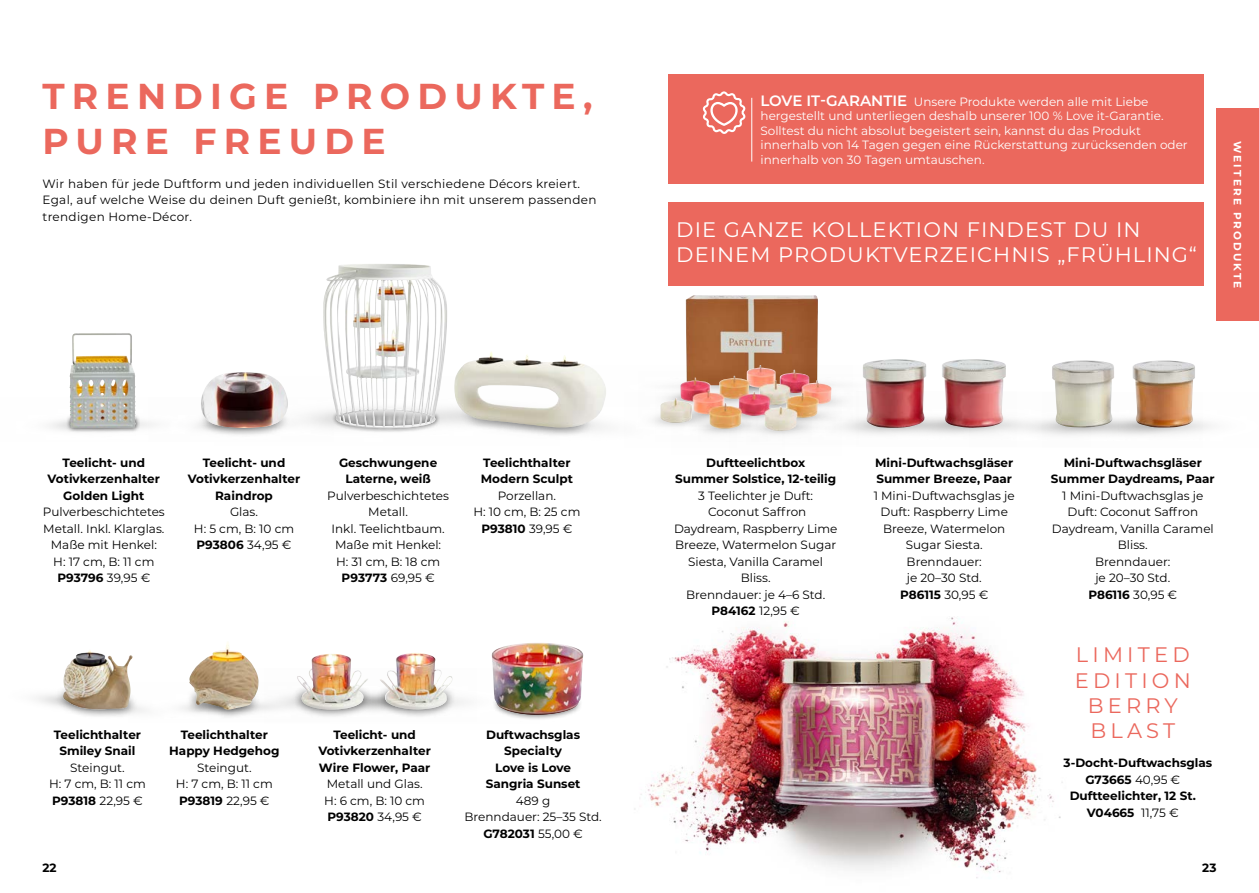
<style>
.page{position:relative;width:1259px;height:893px;background:#fff}
.page>*{position:absolute;margin:0;border:0;box-sizing:border-box;transform-origin:0 0}
.t1{font:700 36px/45px "Montserrat";letter-spacing:.2em;color:#eb685d}
.t2{font:21px/25.2px "Montserrat";letter-spacing:.05em;color:#fff}
.t3{font:21px/25.2px "Montserrat";letter-spacing:.2em;color:#eb685d;text-align:center}
.t4{font:12px/16.5px "Montserrat";color:#000;text-align:center}
.t5{font:700 12px/16.5px "Montserrat";color:#000;text-align:center}
.t6{font:12px/14.4px "Montserrat";color:#fff}
.t7{font:12px/16.5px "Montserrat";letter-spacing:.025em;color:#000}
.t8{font:700 10.5px "Montserrat";letter-spacing:.2em;color:#fff}
.s1{font-weight:600;font-size:15px}
.s2{font-weight:700}
.s3{font-weight:400}
</style>
<div class="page">
<div style="left:668px;top:74px;width:535px;height:110px;background:#eb685d"></div>
<div style="left:668px;top:202px;width:535px;height:84px;background:#eb685d"></div>
<div style="left:1216px;top:108px;width:43px;height:213px;background:#eb685d"></div>
<img style="left:634px;top:617px;width:429px;height:261px">
<img style="left:685px;top:295px;width:133px;height:70px">
<img style="left:703px;top:360px;width:112px;height:5px">
<img style="left:705px;top:365px;width:126px;height:66px">
<div style="left:66px;top:413px;width:74px;height:20px;background:#000;opacity:.75"></div>
<img style="left:69px;top:333px;width:67px;height:95px">
<div style="left:331px;top:411px;width:109px;height:22px;background:#000;opacity:.75"></div>
<img style="left:323px;top:264px;width:124px;height:164px">
<img style="left:355px;top:362px;width:350px;height:80px">
<div style="left:460px;top:405px;width:135px;height:32px;background:#000;opacity:.75"></div>
<img style="left:454px;top:352px;width:152px;height:75px">
<div style="left:54px;top:685px;width:84px;height:34px;background:#000;opacity:.75"></div>
<img style="left:63px;top:650px;width:69px;height:59px">
<img style="left:128px;top:683px;width:58px;height:36px">
<div style="left:186px;top:686px;width:75px;height:33px;background:#000;opacity:.75"></div>
<img style="left:189px;top:642px;width:65px;height:68px">
<img style="left:1052px;top:360px;width:143px;height:68px">
<img style="left:149px;top:397px;width:185px;height:36px">
<div style="left:197px;top:408px;width:94px;height:30px;background:#000;opacity:.75"></div>
<img style="left:200px;top:372px;width:88px;height:56px">
<img style="left:1016px;top:392px;width:74px;height:48px">
<img style="left:783px;top:392px;width:233px;height:50px">
<img style="left:862px;top:359px;width:144px;height:69px">
<img style="left:208px;top:668px;width:256px;height:51px">
<div style="left:292px;top:685px;width:164px;height:34px;background:#000;opacity:.75"></div>
<img style="left:301px;top:695px;width:146px;height:15px">
<img style="left:308px;top:653px;width:144px;height:56px">
<svg style="left:702px;top:91px;width:43px;height:43px"></svg>
<hr style="left:751px;top:98px;width:1px;height:64px;background:#fff">
<div style="left:491px;top:697px;width:92px;height:24px;background:#000;opacity:.75"></div>
<img style="left:492px;top:643px;width:91px;height:72px">
<h1 class="t1" style="left:43px;top:72px;width:552px">TRENDIGE PRODUKTE,<br>PURE FREUDE</h1>
<p class="t7" style="left:43px;top:175px;width:555px">Wir haben für jede Duftform und jeden individuellen Stil verschiedene Décors kreiert.<br>Egal, auf welche Weise du deinen Duft genießt, kombiniere ihn mit unserem passenden trendigen Home-Décor.</p>
<p class="t6" style="left:760px;top:94px;width:429px"><span class="s1">LOVE IT-GARANTIE</span> Unsere Produkte werden alle mit Liebe hergestellt und unterliegen deshalb unserer 100 % Love it-Garantie.<br>Solltest du nicht absolut begeistert sein, kannst du das Produkt innerhalb von 14 Tagen gegen eine Rückerstattung zurücksenden oder innerhalb von 30 Tagen umtauschen.</p>
<h2 class="t2" style="left:676px;top:216px;width:522px">DIE GANZE KOLLEKTION FINDEST DU IN<br>DEINEM PRODUKTVERZEICHNIS „FRÜHLING“</h2>
<p class="t8" style="left:1245px;top:141px;width:149px;rotate:90deg">WEITERE PRODUKTE</p>
<p class="t5" style="left:48px;top:453px;width:114px">Teelicht- und<br>Votivkerzenhalter<br>Golden Light</p>
<p class="t4" style="left:43px;top:503px;width:123px">Pulverbeschichtetes<br>Metall. Inkl. Klarglas.<br>Maße mit Henkel:<br>H: 17 cm, B: 11 cm<br><span class="s2">P93796</span> 39,95 €</p>
<p class="t5" style="left:188px;top:453px;width:114px">Teelicht- und<br>Votivkerzenhalter<br>Raindrop</p>
<p class="t4" style="left:194px;top:503px;width:102px">Glas.<br>H: 5 cm, B: 10 cm<br><span class="s2">P93806</span> 34,95 €</p>
<p class="t5" style="left:339px;top:453px;width:100px">Geschwungene<br>Laterne, weiß</p>
<p class="t4" style="left:327px;top:487px;width:123px">Pulverbeschichtetes<br>Metall.<br>Inkl. Teelichtbaum.<br>Maße mit Henkel:<br>H: 31 cm, B: 18 cm<br><span class="s2">P93773</span> 69,95 €</p>
<p class="t5" style="left:481px;top:453px;width:94px;text-align:left">Teelichthalter<br>Modern Sculpt</p>
<p class="t4" style="left:473px;top:487px;width:109px">Porzellan.<br>H: 10 cm, B: 25 cm<br><span class="s2">P93810</span> 39,95 €</p>
<p class="t5" style="left:54px;top:726px;width:89px">Teelichthalter<br>Smiley Snail</p>
<p class="t4" style="left:49px;top:759px;width:98px">Steingut.<br>H: 7 cm, B: 11 cm<br><span class="s2">P93818</span> 22,95 €</p>
<p class="t5" style="left:169px;top:726px;width:112px">Teelichthalter<br>Happy Hedgehog</p>
<p class="t4" style="left:176px;top:759px;width:98px">Steingut.<br>H: 7 cm, B: 11 cm<br><span class="s2">P93819</span> 22,95 €</p>
<p class="t5" style="left:318px;top:726px;width:114px">Teelicht- und<br>Votivkerzenhalter<br>Wire Flower, Paar</p>
<p class="t4" style="left:324px;top:775px;width:102px;text-align:left">Metall und Glas.<br>H: 6 cm, B: 10 cm<br><span class="s2">P93820</span> 34,95 €</p>
<p class="t5" style="left:486px;top:726px;width:96px">Duftwachsglas<br>Specialty<br>Love is Love<br>Sangria Sunset</p>
<p class="t4" style="left:464px;top:792px;width:139px">489 g<br>Brenndauer: 25–35 Std.<br><span class="s2">G782031</span> 55,00 €</p>
<p class="t5" style="left:675px;top:453px;width:163px">Duftteelichtbox<br>Summer Solstice, 12-teilig</p>
<p class="t4" style="left:674px;top:487px;width:165px">3 Teelichter je Duft:<br>Coconut Saffron<br>Daydream, Raspberry Lime<br>Breeze, Watermelon Sugar<br>Siesta, Vanilla Caramel<br>Bliss.<br>Brenndauer: je 4–6 Std.<br><span class="s2">P84162</span> 12,95 €</p>
<p class="t5" style="left:875px;top:453px;width:140px;text-align:left">Mini-Duftwachsgläser<br>Summer Breeze, Paar</p>
<p class="t4" style="left:873px;top:487px;width:143px">1 Mini-Duftwachsglas je<br>Duft: Raspberry Lime<br>Breeze, Watermelon<br>Sugar Siesta.<br>Brenndauer:<br>je 20–30 Std.<br><span class="s2">P86115</span> 30,95 €</p>
<p class="t5" style="left:1051px;top:453px;width:165px">Mini-Duftwachsgläser<br>Summer Daydreams, Paar</p>
<p class="t4" style="left:1051px;top:487px;width:164px">1 Mini-Duftwachsglas je<br>Duft: Coconut Saffron<br>Daydream, Vanilla Caramel<br>Bliss.<br>Brenndauer:<br>je 20–30 Std.<br><span class="s2">P86116</span> 30,95 €</p>
<h2 class="t3" style="left:1074px;top:642px;width:118px">LIMITED<br>EDITION<br>BERRY<br>BLAST</h2>
<p class="t5" style="left:1063px;top:754px;width:150px">3-Docht-Duftwachsglas</p>
<p class="t5" style="left:1085px;top:771px;width:96px">G73665 <span class="s3">40,95 €</span></p>
<p class="t5" style="left:1069px;top:787px;width:128px">Duftteelichter, 12 St.</p>
<p class="t5" style="left:1087px;top:804px;width:93px">V04665 <span class="s3">11,75 €</span></p>
<p class="t5" style="left:43px;top:859px;width:16px">22</p>
<p class="t5" style="left:1202px;top:859px;width:16px">23</p>
</div>
